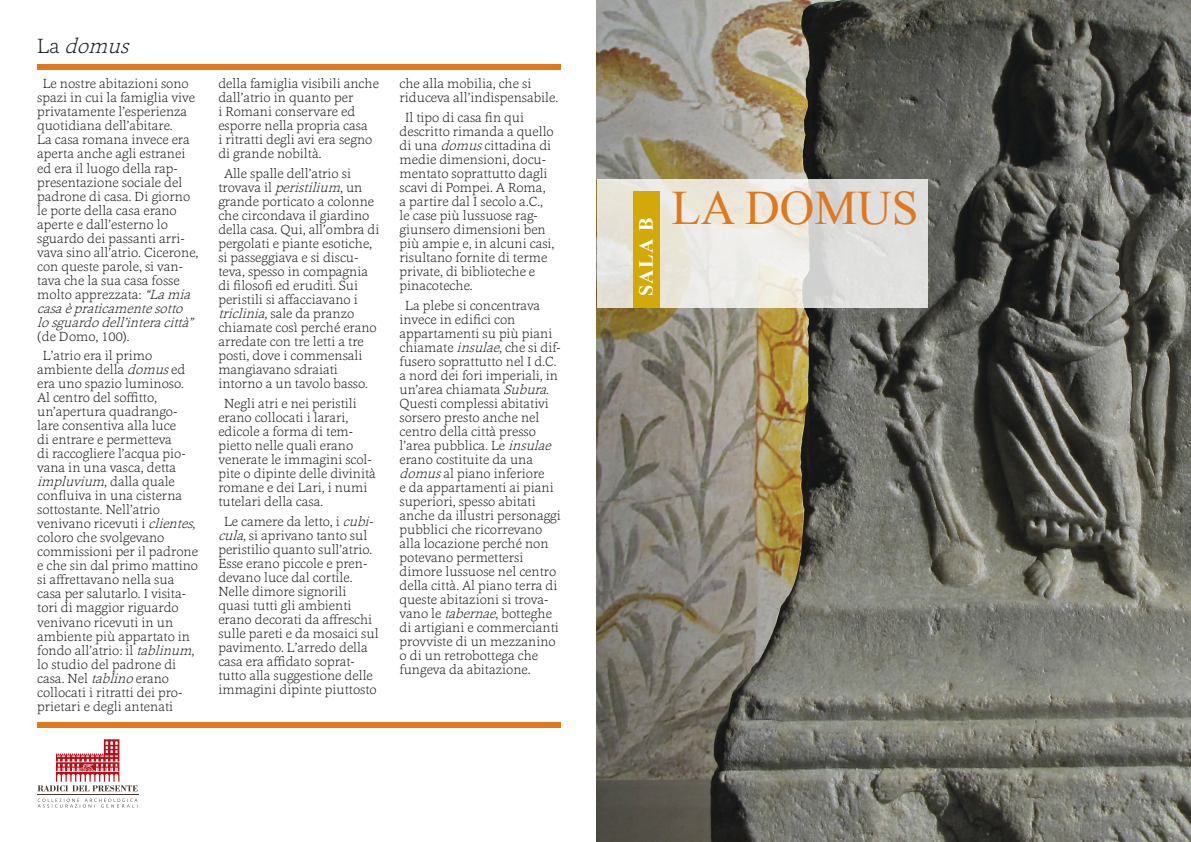
<style>
.page{position:relative;width:1191px;height:842px;background:#fff}
.page>*{position:absolute;margin:0;border:0;box-sizing:border-box;transform-origin:0 0}
.FUORI-cover-titolo{font:48px "Times New Roman";color:#df771c}
.FUORI-testoretro-tit{font:italic 200 21px "Cassia";color:#231f20}
.FUORI-cover-numerota{font:700 20px "Times New Roman";color:#fff}
.FUORI-testoretro{font:200 13.5px/14px "Cassia";color:#231f20}
.s1{font-style:normal}
.s2{font-style:italic}
</style>
<div class="page">
<img style="left:596px;top:0;width:594px;height:841px">
<svg style="left:596px;top:179px;width:331px;height:128px;background:#e5e3dd"></svg>
<div style="left:632px;top:191px;width:27px;height:116px;background:#d3a908"></div>
<div style="left:37px;top:64px;width:523px;height:6px;background:#df771c"></div>
<div style="left:37px;top:722px;width:523px;height:5px;background:#df771c"></div>
<svg style="left:38px;top:798px;width:99px;height:9px"></svg>
<hr style="left:37px;top:794px;width:101px;height:1px;background:#46372f">
<svg style="left:38px;top:739px;width:100px;height:52px"></svg>
<p class="FUORI-testoretro-tit" style="left:37px;top:32px;width:100px"><span class="s1">L a</span> domus</p>
<p class="FUORI-testoretro" style="left:37px;top:76px;width:163px;text-indent:6px">Le nostre abitazioni sono spazi in cui la famiglia vive privatamente l’esperienza quotidiana dell’abitare.<br>La casa romana invece era aperta anche agli estranei ed era il luogo della rap&shy;presentazione sociale del padrone di casa. Di giorno le porte della casa erano aperte e dall’esterno lo sguardo dei passanti arri&shy;vava sino all’atrio. Cicerone, con queste parole, si van&shy;tava che la sua casa fosse molto apprezzata: <span class="s2">“Lamia casaèpraticamentesotto losguardodell’interacittà” </span>(de Domo, 100).</p>
<p class="FUORI-testoretro" style="left:37px;top:348px;width:162px;text-indent:6px">L’atrio era il primo ambiente della <span class="s2">domus</span>ed era uno spazio luminoso.<br>Al centro del soffitto, un’apertura quadrango&shy;lare consentiva alla luce<br>di entrare e permetteva<br>di raccogliere l’acqua pio&shy;vana in una vasca, detta <span class="s2">impluvium</span>, d a l l a q u a l e confluiva in una cisterna sottostante. Nell’atrio venivano ricevuti i <span class="s2">clientes</span>, coloro che svolgevano commissioni per il padrone e che sin dal primo mattino si affrettavano nella sua casa per salutarlo. I visita&shy;tori di maggior riguardo venivano ricevuti in un ambiente più appartato in fondo all’atrio: il <span class="s2">tablinum</span>, lo studio del padrone di casa. Nel <span class="s2">tablino</span>erano collocati i ritratti dei pro&shy;prietari e degli antenati</p>
<p class="FUORI-testoretro" style="left:218px;top:76px;width:162px">della famiglia visibili anche dall’atrio in quanto per<br>i Romani conservare ed esporre nella propria casa<br>i ritratti degli avi era segno di grande nobiltà.</p>
<p class="FUORI-testoretro" style="left:218px;top:166px;width:162px;text-indent:6px">Alle spalle dell’atrio si<br>t r o v a v a i l <span class="s2">peristilium</span>, u n grande porticato a colonne che circondava il giardino della casa. Qui, all’ombra di pergolati e piante esotiche, si passeggiava e si discu&shy;teva, spesso in compagnia di filosofi ed eruditi. Sui peristili si affacciavano i <span class="s2">triclinia</span>, s a l e d a p r a n z o chiamate così perché erano arredate con tre letti a tre posti, dove i commensali mangiavano sdraiati intorno a un tavolo basso.</p>
<p class="FUORI-testoretro" style="left:218px;top:396px;width:159px;text-indent:6px">Negli atri e nei peristili erano collocati i larari, edicole a forma di tem&shy;pietto nelle quali erano venerate le immagini scol&shy;pite o dipinte delle divinità romane e dei Lari, i numi tutelari della casa.</p>
<p class="FUORI-testoretro" style="left:218px;top:513px;width:162px;text-indent:6px">Le camere da letto, i <span class="s2">cubi&shy;cula</span>, si aprivano tanto sul peristilio quanto sull’atrio.<br>Esse erano piccole e pren&shy;devano luce dal cortile.<br>Nelle dimore signorili quasi tutti gli ambienti erano decorati da affreschi sulle pareti e da mosaici sul pavimento. L’arredo della casa era affidato soprat&shy;tutto alla suggestione delle immagini dipinte piuttosto</p>
<p class="FUORI-testoretro" style="left:399px;top:76px;width:160px">che alla mobilia, che si riduceva all’indispensabile.</p>
<p class="FUORI-testoretro" style="left:399px;top:110px;width:156px;text-indent:6px">Il tipo di casa fin qui descritto rimanda a quello di una <span class="s2">domus</span>cittadina di medie dimensioni, docu&shy;mentato soprattutto dagli scavi di Pompei. A Roma, a partire dal I secolo a.C., le case più lussuose rag&shy;giunsero dimensioni ben più ampie e, in alcuni casi, risultano fornite di terme private, di biblioteche e pinacoteche.</p>
<p class="FUORI-testoretro" style="left:399px;top:298px;width:163px;text-indent:6px">La plebe si concentrava invece in edifici con appartamenti su più piani chiamate <span class="s2">insulae</span>, che si dif&shy;fusero soprattutto nel I d.C. a nord dei fori imperiali, in un’area chiamata <span class="s2">Subura</span>.<br>Questi complessi abitativi sorsero presto anche nel centro della città presso l’area pubblica. Le <span class="s2">insulae </span>erano costituite da una <span class="s2">domus</span>al piano inferiore<br>e da appartamenti ai piani superiori, spesso abitati anche da illustri personaggi pubblici che ricorrevano alla locazione perché non potevano permettersi dimore lussuose nel centro della città. Al piano terra di queste abitazioni si trova&shy;vano le <span class="s2">tabernae</span>, botteghe di artigiani e commercianti provviste di un mezzanino o di un retrobottega che fungeva da abitazione.</p>
<p class="FUORI-cover-numerota" style="left:632px;top:296px;width:80px;rotate:-90deg">SALA B</p>
<p class="FUORI-cover-titolo" style="left:671px;top:176px;width:248px">LA DOMUS</p>
</div>
